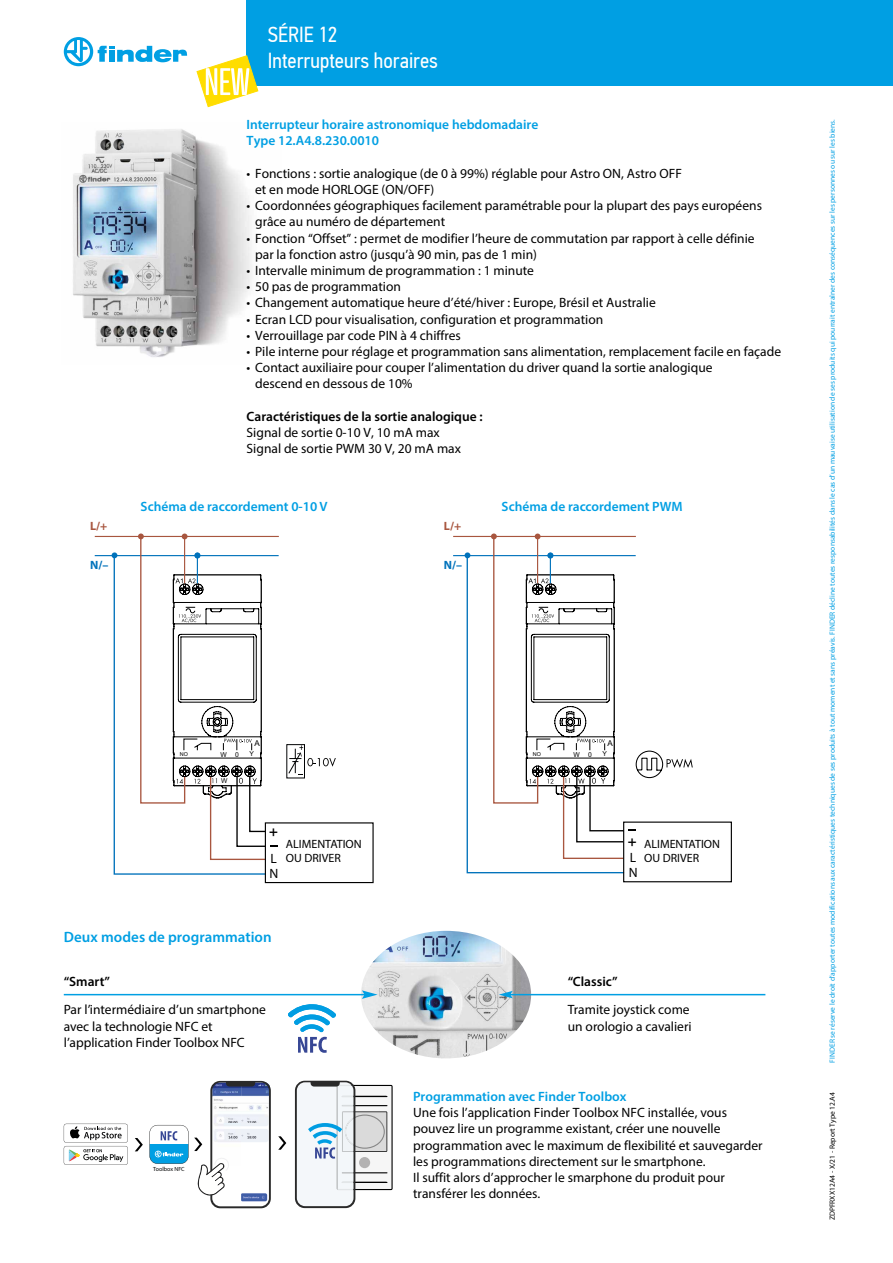
<style>
.page{position:relative;width:893px;height:1263px;background:#fff}
.page>*{position:absolute;margin:0;border:0;box-sizing:border-box;transform-origin:0 0}
.t1{font:21.75px/26.1px "PF Din Text Cond Pro";color:#fff}
.t2{font:16.2px "Arial MT Std";color:#000}
.t3{font:600 15px "Myriad Pro";letter-spacing:.005em;color:#009fe3}
.t4{font:13.5px/16.2px "Myriad Pro";color:#000}
.t5{font:600 13.5px/16.2px "Myriad Pro";color:#009fe3}
.t6{font:600 13.5px "Myriad Pro";color:#000}
.t7{font:12px/14.4px "Myriad Pro";color:#000}
.t8{font:700 12px "Myriad Pro";color:#a8563f}
.t9{font:700 12px "Myriad Pro";color:#0072bb}
.t10{font:9.45px/11.4px "Arial MT Std";color:#000}
.t11{font:8.1px "Arial MT Std";color:#000}
.t12{font:7.5px "Myriad Pro";color:#009fe3}
.t13{font:7.5px "Myriad Pro";color:#000}
.t14{font:6.75px "Arial MT Std";color:#000}
.t15{font:6px "Myriad Pro";color:#010202}
.t16{font:5.4px "Arial MT Std";color:#000}
.s1{font-family:"Myriad Pro";font-size:13.5px}
</style>
<div class="page">
<div style="left:247px;top:0;width:646px;height:85px;background:#009fe3"></div>
<svg style="left:288px;top:1004px;width:48px;height:49px"></svg>
<svg style="left:64px;top:1124px;width:64px;height:41px"></svg>
<svg style="left:150px;top:1125px;width:38px;height:39px"></svg>
<svg style="left:135px;top:1138px;width:8px;height:13px"></svg>
<svg style="left:278px;top:1136px;width:8px;height:14px"></svg>
<svg style="left:295px;top:1081px;width:98px;height:127px"></svg>
<svg style="left:194px;top:1081px;width:77px;height:127px"></svg>
<img style="left:361px;top:931px;width:170px;height:127px">
<img style="left:73px;top:129px;width:179px;height:228px">
<svg style="left:196px;top:55px;width:63px;height:53px"></svg>
<svg style="left:64px;top:37px;width:123px;height:29px"></svg>
<hr style="left:95px;top:536px;width:184px;height:1px;background:#a8563f">
<hr style="left:95px;top:555px;width:184px;height:1px;background:#0072bb">
<svg style="left:113px;top:554px;width:152px;height:321px"></svg>
<div style="left:265px;top:822px;width:109px;height:61px;border:1px solid #000"></div>
<svg style="left:286px;top:744px;width:50px;height:35px"></svg>
<svg style="left:138px;top:533px;width:140px;height:328px"></svg>
<hr style="left:453px;top:536px;width:183px;height:1px;background:#a8563f">
<hr style="left:453px;top:555px;width:183px;height:1px;background:#0072bb">
<svg style="left:465px;top:552px;width:6px;height:6px"></svg>
<svg style="left:466px;top:556px;width:157px;height:318px"></svg>
<div style="left:623px;top:821px;width:109px;height:61px;border:1px solid #000"></div>
<svg style="left:491px;top:533px;width:202px;height:327px"></svg>
<div style="left:644px;top:839px;width:84px;height:27px;background:#fff"></div>
<hr style="left:64px;top:994px;width:303px;height:1px;background:#009fe3">
<hr style="left:509px;top:994px;width:256px;height:1px;background:#009fe3">
<svg style="left:362px;top:990px;width:16px;height:9px"></svg>
<svg style="left:499px;top:991px;width:14px;height:7px"></svg>
<h1 class="t1" style="left:268px;top:21px;width:172px">SÉRIE 12<br>Interrupteurs horaires</h1>
<p class="t5" style="left:247px;top:116px;width:293px">Interrupteur horaire astronomique hebdomadaire<br>Type 12.A4.8.230.0010</p>
<p class="t4" style="left:255px;top:165px;width:428px;text-indent:-9px">• Fonctions : sortie analogique (de 0 à 99%) réglable pour Astro ON, Astro OFF et en mode HORLOGE (ON/OFF)</p>
<p class="t4" style="left:255px;top:197px;width:508px;text-indent:-9px">• Coordonnées géographiques facilement paramétrable pour la plupart des pays européens grâce au numéro de département</p>
<p class="t4" style="left:255px;top:230px;width:501px;text-indent:-9px">• Fonction “Offset” : permet de modifier l’heure de commutation par rapport à celle définie par la fonction astro (jusqu’à 90 min, pas de 1 min)</p>
<p class="t4" style="left:247px;top:262px;width:289px">• Intervalle minimum de programmation : 1 minute</p>
<p class="t4" style="left:247px;top:278px;width:156px">• 50 pas de programmation</p>
<p class="t4" style="left:247px;top:295px;width:411px">• Changement automatique heure d’été/hiver : Europe, Brésil et Australie</p>
<p class="t4" style="left:247px;top:311px;width:358px">• Ecran LCD pour visualisation, configuration et programmation</p>
<p class="t4" style="left:247px;top:327px;width:216px">• Verrouillage par code PIN à 4 chiffres</p>
<p class="t4" style="left:247px;top:343px;width:536px">• Pile interne pour réglage et programmation sans alimentation, remplacement facile en façade</p>
<p class="t4" style="left:255px;top:359px;width:459px;text-indent:-9px">• Contact auxiliaire pour couper l’alimentation du driver quand la sortie analogique descend en dessous de 10%</p>
<p class="t6" style="left:247px;top:408px;width:238px">Caractéristiques de la sortie analogique :</p>
<p class="t4" style="left:247px;top:424px;width:216px">Signal de sortie 0-10 V, 10 mA max<br>Signal de sortie PWM 30 V, 20 mA max</p>
<p class="t8" style="left:90px;top:518px;width:19px">L/+</p>
<p class="t9" style="left:90px;top:557px;width:20px">N/–</p>
<p class="t5" style="left:141px;top:498px;width:189px">Schéma de raccordement 0-10 V</p>
<p class="t5" style="left:502px;top:498px;width:183px">Schéma de raccordement PWM</p>
<p class="t8" style="left:444px;top:518px;width:19px">L/+</p>
<p class="t9" style="left:444px;top:557px;width:20px">N/–</p>
<p class="t16" style="left:180px;top:751px;width:10px">NO</p>
<p class="t11" style="left:254px;top:738px;width:7px">A</p>
<p class="t11" style="left:607px;top:738px;width:7px">A</p>
<p class="t14" style="left:235px;top:750px;width:5px">0</p>
<p class="t14" style="left:249px;top:750px;width:6px">Y</p>
<p class="t14" style="left:220px;top:750px;width:8px">W</p>
<p class="t14" style="left:221px;top:777px;width:8px">W</p>
<p class="t16" style="left:533px;top:751px;width:10px">NO</p>
<p class="t14" style="left:573px;top:750px;width:8px">W</p>
<p class="t14" style="left:588px;top:750px;width:5px">0</p>
<p class="t14" style="left:602px;top:750px;width:6px">Y</p>
<p class="t2" style="left:269px;top:823px;width:11px">+</p>
<p class="t2" style="left:627px;top:832px;width:11px">+</p>
<p class="t7" style="left:286px;top:836px;width:77px">ALIMENTATION<br>OU DRIVER</p>
<p class="t7" style="left:644px;top:836px;width:77px">ALIMENTATION<br>OU DRIVER</p>
<p class="t10" style="left:630px;top:839px;width:99px;text-indent:16px">ALIMENTATORE O<br><span class="s1">L</span> BALLAST</p>
<p class="t4" style="left:629px;top:864px;width:10px">N</p>
<p class="t10" style="left:271px;top:840px;width:100px;text-indent:17px">ALIMENTATORE O<br><span class="s1">L</span> BALLAST</p>
<p class="t4" style="left:269px;top:866px;width:10px">N</p>
<p class="t3" style="left:64px;top:927px;width:209px">Deux modes de programmation</p>
<p class="t6" style="left:64px;top:973px;width:48px">“Smart”</p>
<p class="t6" style="left:568px;top:973px;width:51px">“Classic”</p>
<p class="t4" style="left:64px;top:1001px;width:204px">Par l’intermédiaire d’un smartphone avec la technologie NFC et l’application Finder Toolbox NFC</p>
<p class="t4" style="left:568px;top:1001px;width:125px">Tramite joystick come un orologio a cavalieri</p>
<p class="t15" style="left:153px;top:1165px;width:33px">Toolbox NFC</p>
<p class="t5" style="left:413px;top:1088px;width:215px">Programmation avec Finder Toolbox</p>
<p class="t4" style="left:413px;top:1104px;width:351px">Une fois l’application Finder Toolbox NFC installée, vous pouvez lire un programme existant, créer une nouvelle programmation avec le maximum de flexibilité et sauvegarder les programmations directement sur le smartphone.<br>Il suffit alors d’approcher le smarphone du produit pour transférer les données.</p>
<p class="t12" style="left:828px;top:1062px;width:945px;rotate:-90deg">FINDER se réserve le droit d’apporter toutes modifications aux caractéristiques techniques de ses produits à tout moment et sans préavis. FINDER décline toutes responsabilités dans le cas d’un mauvaise utilisation de ses produits qui pourrait entraîner des conséquences sur les personnes ou sur les biens.</p>
<p class="t13" style="left:828px;top:1220px;width:130px;rotate:-90deg">ZDPFRXX12A4 - X/21 - Report Type 12.A4</p>
</div>
